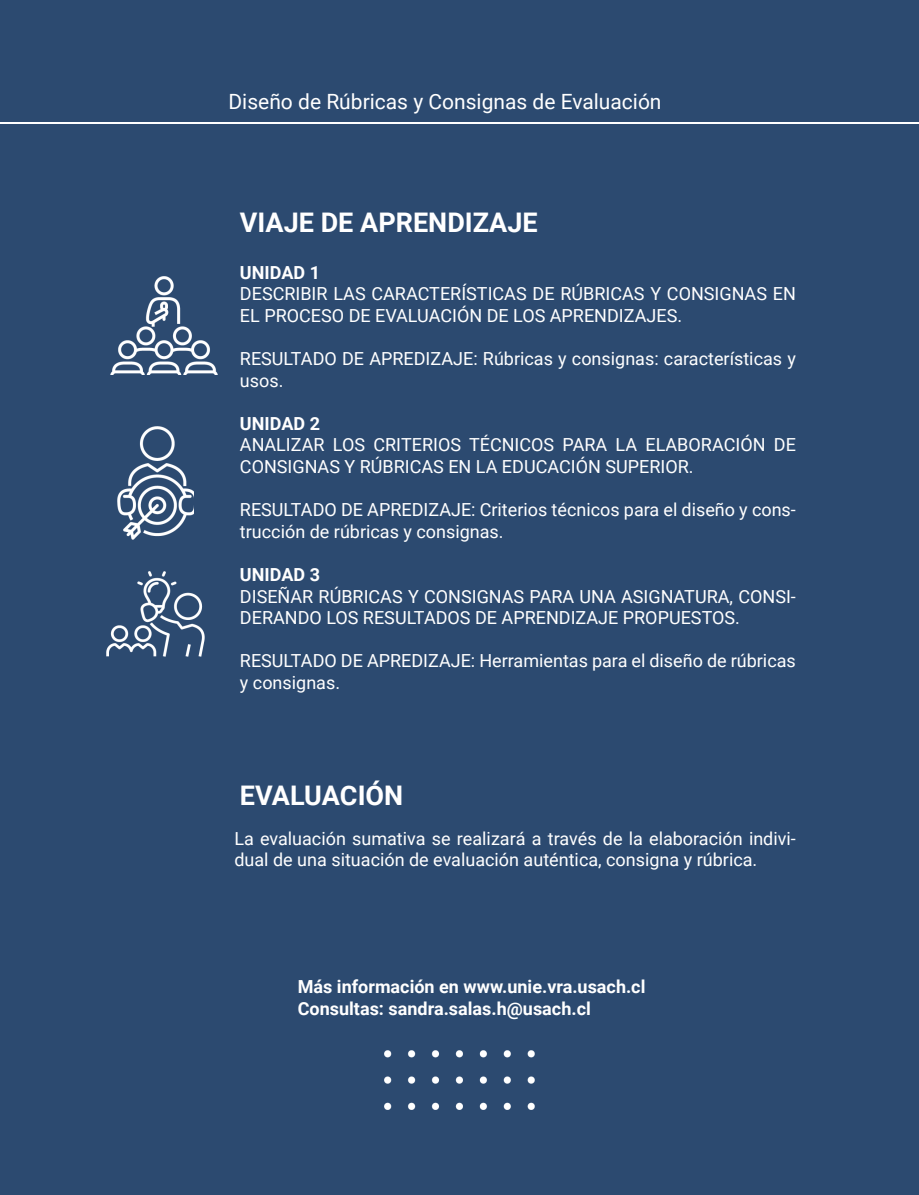
<style>
.page{position:relative;width:919px;height:1195px;background:#fff}
.page>*{position:absolute;margin:0;border:0;box-sizing:border-box;transform-origin:0 0}
.t1{font:700 27px "Roboto";color:#fff}
.t2{font:21px "Roboto";color:#fff}
.t3{font:18px/21.6px "Roboto";color:#fff}
.t4{font:700 18px "Roboto";color:#fff}
</style>
<div class="page">
<div style="left:0;top:0;width:918px;height:1195px;background:#2c4a70"></div>
<img style="left:106px;top:572px;width:98px;height:84px">
<hr style="left:0;top:122px;width:918px;height:1px;background:#fff">
<img style="left:110px;top:277px;width:108px;height:97px">
<img style="left:117px;top:427px;width:76px;height:112px">
<img style="left:384px;top:1051px;width:150px;height:59px">
<p class="t2" style="left:228px;top:87px;width:434px">Diseño de Rúbricas y Consignas de Evaluación</p>
<p class="t1" style="left:240px;top:203px;width:299px">VIAJE DE APRENDIZAJE</p>
<p class="t4" style="left:240px;top:260px;width:82px">UNIDAD 1</p>
<p class="t3" style="left:240px;top:282px;width:557px">DESCRIBIR LAS CARACTERÍSTICAS DE RÚBRICAS Y CONSIGNAS EN<br>EL PROCESO DE EVALUACIÓN DE LOS APRENDIZAJES.</p>
<p class="t3" style="left:240px;top:347px;width:557px">RESULTADO DE APREDIZAJE: Rúbricas y consignas: características y usos.</p>
<p class="t4" style="left:240px;top:411px;width:82px">UNIDAD 2</p>
<p class="t3" style="left:240px;top:434px;width:557px">ANALIZAR LOS CRITERIOS TÉCNICOS PARA LA ELABORACIÓN DE<br>CONSIGNAS Y RÚBRICAS EN LA EDUCACIÓN SUPERIOR.</p>
<p class="t3" style="left:240px;top:498px;width:557px">RESULTADO DE APREDIZAJE: Criterios técnicos para el diseño y cons&shy;trucción de rúbricas y consignas.</p>
<p class="t4" style="left:240px;top:562px;width:82px">UNIDAD 3</p>
<p class="t3" style="left:240px;top:585px;width:557px">DISEÑAR RÚBRICAS Y CONSIGNAS PARA UNA ASIGNATURA, CONSI-<br>DERANDO LOS RESULTADOS DE APRENDIZAJE PROPUESTOS.</p>
<p class="t3" style="left:240px;top:650px;width:557px">RESULTADO DE APREDIZAJE: Herramientas para el diseño de rúbricas y consignas.</p>
<p class="t1" style="left:240px;top:776px;width:165px">EVALUACIÓN</p>
<p class="t3" style="left:234px;top:827px;width:563px">La evaluación sumativa se realizará a través de la elaboración indivi&shy;dual de una situación de evaluación auténtica, consigna y rúbrica.</p>
<p class="t4" style="left:298px;top:974px;width:349px">Más información en www.unie.vra.usach.cl</p>
<p class="t4" style="left:298px;top:996px;width:294px">Consultas: sandra.salas.h@usach.cl</p>
</div>
